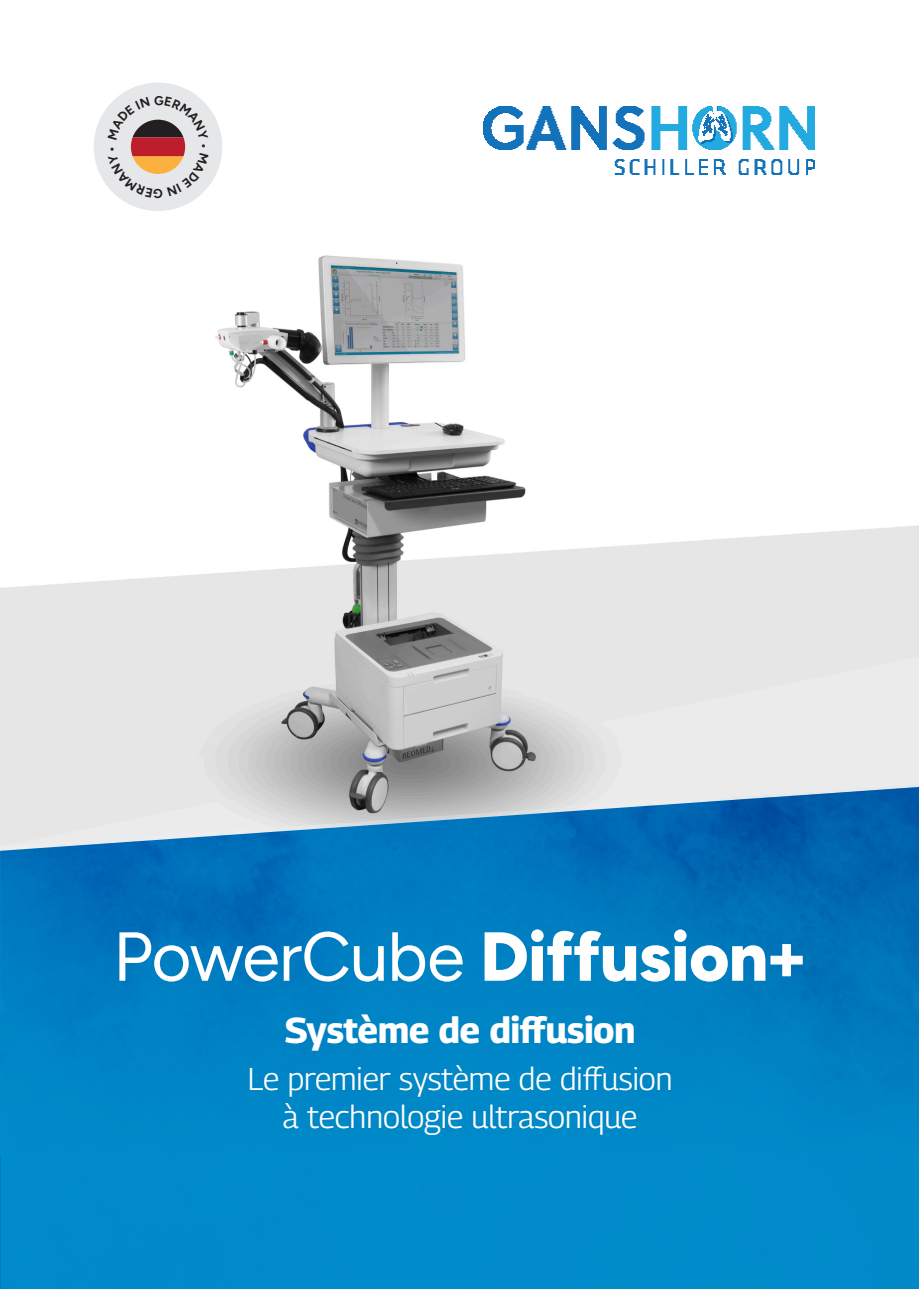
<style>
.page{position:relative;width:919px;height:1289px;background:#fff}
.page>*{position:absolute;margin:0;border:0;box-sizing:border-box;transform-origin:0 0}
.t1{font:800 69px "Figtree";letter-spacing:-.015em;color:#fff}
.t2{font:700 36px "Georama";color:#fff}
.t3{font:300 31.5px/37.8px "Georama";color:#fff;text-align:center}
.t4{font:700 12.75px "Figtree";color:#231f20}
.s1{font-weight:400}
</style>
<div class="page">
<img style="left:0;top:197px;width:918px;height:590px">
<img style="left:483px;top:106px;width:331px;height:68px">
<div style="left:94px;top:82px;width:128px;height:129px;background:#e6e7e9;border-radius:50%"></div>
<img style="left:1px;top:783px;width:917px;height:505px">
<svg style="left:108px;top:97px;width:101px;height:100px"></svg>
<p class="t4" style="left:163px;top:199px;width:11px;rotate:180deg">G</p>
<h1 class="t1" style="left:113px;top:925px;width:694px"><span class="s1">PowerCube</span> Diffusion+</h1>
<p class="t2" style="left:285px;top:1008px;width:352px">Système de diffusion</p>
<p class="t3" style="left:248px;top:1059px;width:426px">Le premier système de diffusion à technologie ultrasonique</p>
</div>
